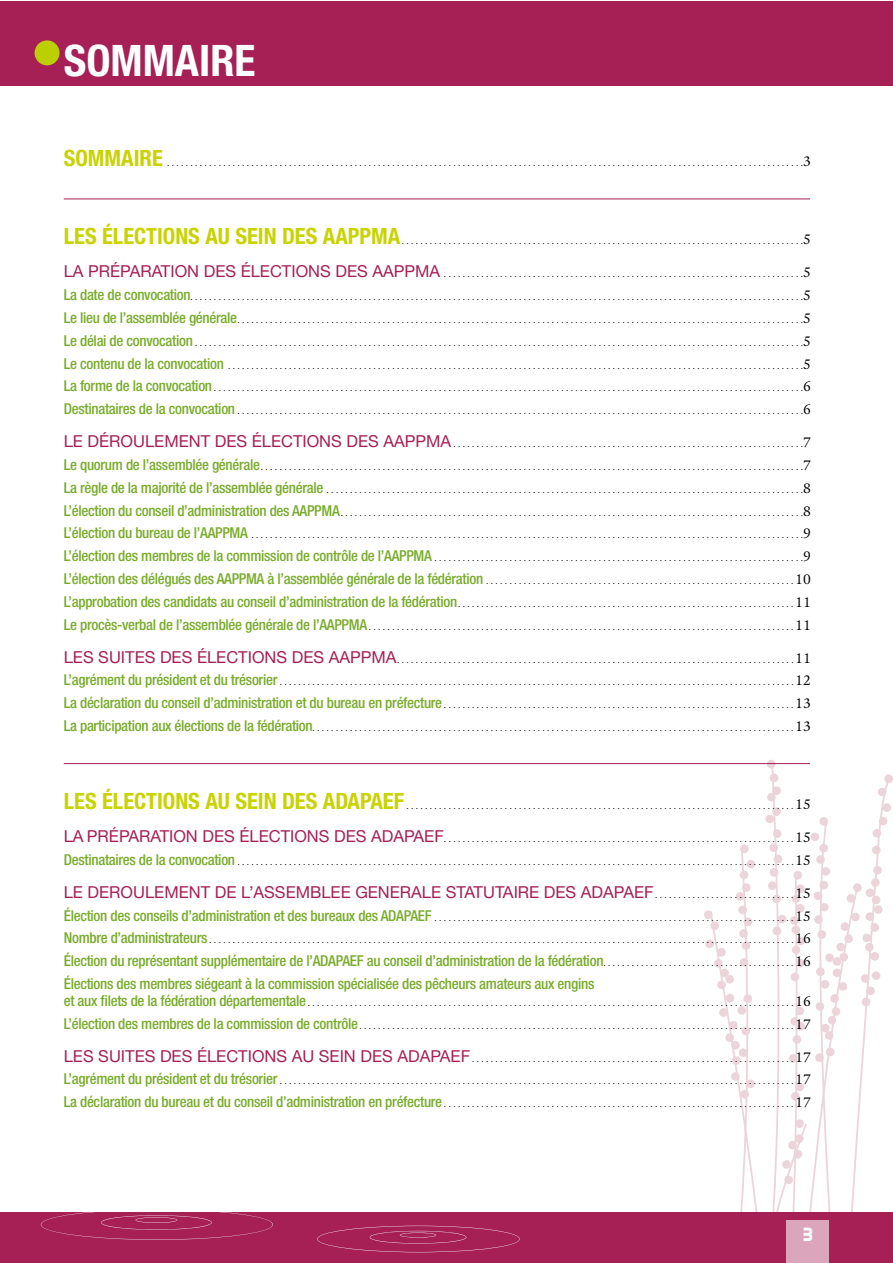
<style>
.page{position:relative;width:893px;height:1263px;background:#fff}
.page>*{position:absolute;margin:0;border:0;box-sizing:border-box;transform-origin:0 0}
.t1{font:700 condensed 43.5px "Helvetica Neue";color:#fff}
.t2{font:700 19.5px "Aero Matics Display";color:#fff}
.t3{font:16.5px "Helvetica Neue";color:#a62055}
.t4{font:500 condensed 15px/22.8px "Helvetica Neue";letter-spacing:-.02em;color:#79ac2c}
.t5{font:10.5px/22.8px "Legacy Serif";color:#000;text-align:justify}
.s1{font-family:"Helvetica Neue";font-weight:700;font-stretch:condensed;font-size:22.5px;color:#c8d300}
.s2{font-size:15px}
.s3{font-family:"Helvetica Neue";font-size:16.5px;color:#a62055}
.s4{font-family:"Helvetica Neue";font-weight:500;font-stretch:condensed;font-size:15px;color:#79ac2c}
.s5{font-family:"Legacy Serif";font-size:10.5px;color:#000}
.s6{font-family:"Legacy Serif";font-size:15px;color:#000}
.s7{font-family:"Legacy Serif";font-weight:400;font-stretch:normal;font-size:10.5px;color:#000}
.s8{font-family:"Legacy Serif";font-weight:400;font-stretch:normal;color:#000}
</style>
<div class="page">
<div style="left:0;top:1px;width:892px;height:84px;background:#a62055"></div>
<div style="left:35px;top:40px;width:25px;height:25px;background:#bccf00;border-radius:50%"></div>
<div style="left:704px;top:910px;width:8px;height:9px;background:#ecd5da;border-radius:50%"></div>
<div style="left:705px;top:939px;width:9px;height:9px;background:#ecd5da;border-radius:50%"></div>
<div style="left:767px;top:760px;width:8px;height:8px;background:#ecd5da;border-radius:50%"></div>
<div style="left:884px;top:774px;width:8px;height:9px;background:#ecd5da;border-radius:50%"></div>
<svg style="left:710px;top:764px;width:180px;height:448px"></svg>
<div style="left:0;top:1212px;width:892px;height:51px;background:#a62055"></div>
<svg style="left:317px;top:1226px;width:203px;height:26px"></svg>
<svg style="left:41px;top:1212px;width:232px;height:28px"></svg>
<div style="left:787px;top:1220px;width:42px;height:43px;background:#dba5bb"></div>
<hr style="left:64px;top:199px;width:746px;height:1px;background:#a62055">
<hr style="left:64px;top:763px;width:746px;height:1px;background:#a62055">
<h1 class="t1" style="left:64px;top:34px;width:193px">SOMMAIRE</h1>
<p class="t5" style="left:64px;top:152px;width:749px"><span class="s1">SOMMAIRE</span> ........................................................................................................................................<span class="s2">3</span></p>
<p class="t5" style="left:64px;top:230px;width:749px"><span class="s1">LES ÉLECTIONS AU SEIN DES AAPPMA</span>......................................................................................<span class="s2">5</span></p>
<p class="t5" style="left:64px;top:263px;width:749px"><span class="s3">LA PRÉPARATION DES ÉLECTIONS DES AAPPMA</span> .............................................................................<span class="s2">5<br></span><span class="s4">La date de convocation</span>...................................................................................................................................<span class="s2">5<br></span><span class="s4">Le lieu de l’assemblée générale</span>.........................................................................................................................<span class="s2">5<br></span><span class="s4">Le délai de convocation</span>..................................................................................................................................<span class="s2">5<br></span><span class="s4">Le contenu de la convocation</span> ...........................................................................................................................<span class="s2">5<br></span><span class="s4">La forme de la convocation</span>..............................................................................................................................<span class="s2">6<br></span><span class="s4">Destinataires de la convocation</span>.........................................................................................................................<span class="s2">6</span></p>
<p class="t5" style="left:64px;top:432px;width:749px"><span class="s3">LE DÉROULEMENT DES ÉLECTIONS DES AAPPMA</span>...........................................................................<span class="s2">7<br></span><span class="s4">Le quorum de l’assemblée générale</span>....................................................................................................................<span class="s2">7<br></span><span class="s4">La règle de la majorité de l’assemblée générale</span>......................................................................................................<span class="s2">8<br></span><span class="s4">L’élection du conseil d’administration des AAPPMA</span>...................................................................................................<span class="s2">8<br></span><span class="s4">L’élection du bureau de l’AAPPMA</span> ......................................................................................................................<span class="s2">9<br></span><span class="s4">L’élection des membres de la commission de contrôle de l’AAPPMA</span>...............................................................................<span class="s2">9<br></span><span class="s4">L’élection des délégués des AAPPMA à l’assemblée générale de la fédération</span>..................................................................<span class="s2">10<br></span><span class="s4">L’approbation des candidats au conseil d’administration de la fédération</span>........................................................................<span class="s2">11<br></span><span class="s4">Le procès-verbal de l’assemblée générale de l’AAPPMA</span>...........................................................................................<span class="s2">11</span></p>
<p class="t5" style="left:64px;top:648px;width:749px"><span class="s3">LES SUITES DES ÉLECTIONS DES AAPPMA</span>.....................................................................................<span class="s2">11<br></span><span class="s4">L’agrément du président et du trésorier</span>..............................................................................................................<span class="s2">12<br></span><span class="s4">La déclaration du conseil d’administration et du bureau en préfecture</span>...........................................................................<span class="s2">13<br></span><span class="s4">La participation aux élections de la fédération</span>.......................................................................................................<span class="s2">13</span></p>
<p class="t5" style="left:64px;top:794px;width:749px"><span class="s1">LES ÉLECTIONS AU SEIN DES ADAPAEF</span>...................................................................................<span class="s2">15</span></p>
<p class="t5" style="left:64px;top:827px;width:749px"><span class="s3">LAPRÉPARATION DES ÉLECTIONS DES ADAPAEF</span>...........................................................................<span class="s2">15<br></span><span class="s4">Destinataires de la convocation</span>.......................................................................................................................<span class="s2">15</span></p>
<h3 class="t3" style="left:64px;top:882px;width:749px">LE DEROULEMENT DE L’ASSEMBLEE GENERALE STATUTAIRE DES ADAPAEF<span class="s5">. . . . . . . . . . . . . . . . . . . . . . . . . . . . . .</span> <span class="s6">15</span></h3>
<p class="t5" style="left:64px;top:906px;width:748px"><span class="s4">Élection des conseils d’administration et des bureaux des ADAPAEF</span>.............................................................................<span class="s2">15<br></span><span class="s4">Nombre d’administrateurs</span>.............................................................................................................................<span class="s2">16</span></p>
<p class="t4" style="left:64px;top:949px;width:748px">Élection du représentant supplémentaire de l’ADAPAEF au conseil d’administration de la fédération<span class="s7">. . . . . . . . . . . . . . . . . . . . . . . . . . . . . . . . . . . . . . . . .</span> <span class="s8">16<br></span>Élections des membres siégeant à la commission spécialisée des pêcheurs amateurs aux engins</p>
<p class="t5" style="left:64px;top:991px;width:748px"><span class="s4">et aux filets de la fédération départementale</span>........................................................................................................<span class="s2">16<br></span><span class="s4">L’élection des membres de la commission de contrôle</span>.............................................................................................<span class="s2">17</span></p>
<p class="t5" style="left:64px;top:1047px;width:749px"><span class="s3">LES SUITES DES ÉLECTIONS AU SEIN DES ADAPAEF</span>.....................................................................<span class="s2">17<br></span><span class="s4">L’agrément du président et du trésorier</span>..............................................................................................................<span class="s2">17<br></span><span class="s4">La déclaration du bureau et du conseil d’administration en préfecture</span>...........................................................................<span class="s2">17</span></p>
<h2 class="t2" style="left:803px;top:1223px;width:12px">3</h2>
</div>
